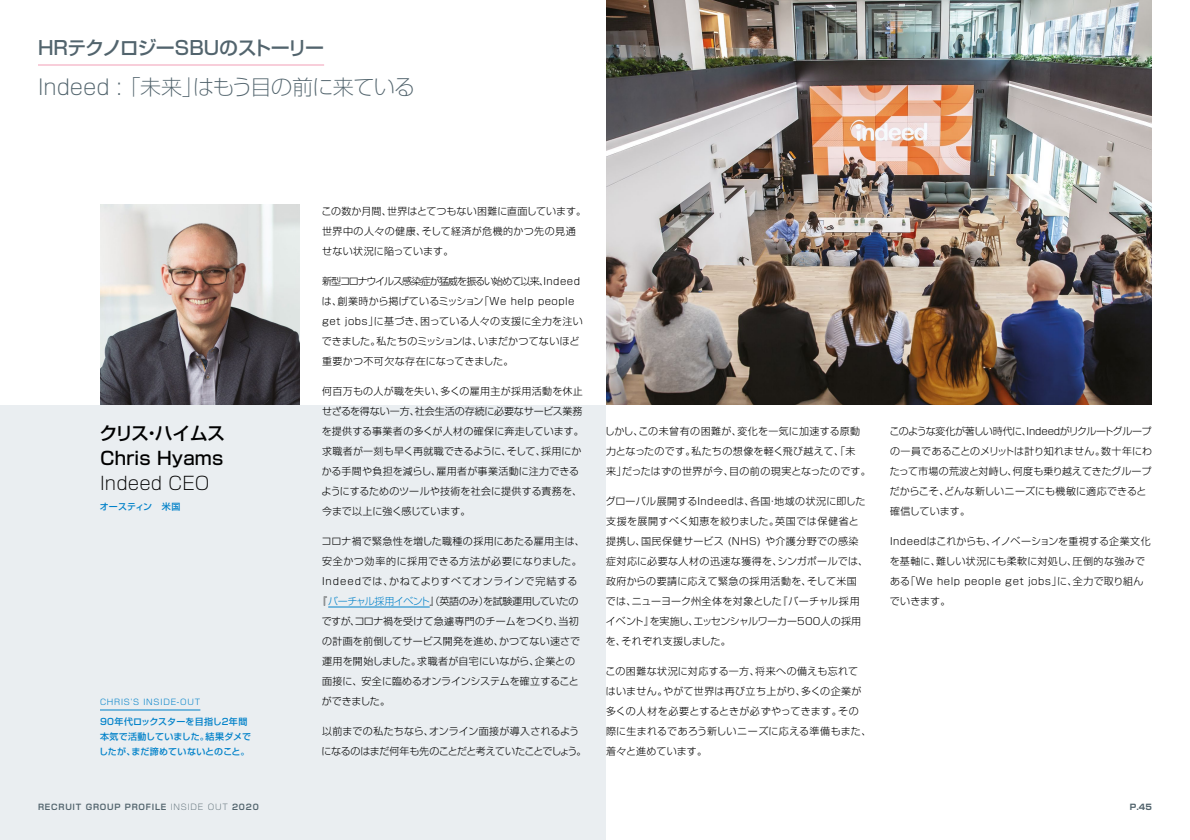
<style>
.page{position:relative;width:1190px;height:840px;background:#fff}
.page>*{position:absolute;margin:0;border:0;box-sizing:border-box;transform-origin:0 0}
.t1{font:300 expanded 21px "Shin Go Pr 6 N";letter-spacing:-.01em;color:#52646d}
.t2{font:500 19px "Shin Go Pr 6 N";letter-spacing:-.03em;color:#52646d}
.t3{font:500 18px/25px "Shin Go Pr 6 N";letter-spacing:.01em;color:#000}
.t4{font:300 expanded 18px "Shin Go Pr 6 N";letter-spacing:.01em;color:#000}
.t5{font:300 10px/20px "Shin Go Pr 6 N";letter-spacing:.015em;color:#000}
.t6{font:300 10px/20px "Shin Go Pr 6 N";letter-spacing:-.01em;color:#000}
.t7{font:300 10px/20px "Shin Go Pr 6 N";letter-spacing:.04em;color:#000}
.t8{font:300 10px "Shin Go Pr 6 N";letter-spacing:-.04em;color:#000}
.t9{font:300 10px "Shin Go Pr 6 N";letter-spacing:.065em;color:#000}
.t10{font:300 10px "Shin Go Pr 6 N";letter-spacing:-.015em;color:#000}
.t11{font:300 10px "Shin Go Pr 6 N";letter-spacing:.05em;color:#000}
.t12{font:500 9px/15px "Shin Go Pr 6 N";letter-spacing:.02em;color:#0081c9}
.t13{font:700 8px "Shin Go Pr 6 N De";letter-spacing:.1em;color:#52646d}
.t14{font:300 8px "Shin Go Pr 6 N";letter-spacing:.1em;color:#0081c9}
.t15{font:700 8px "Shin Go Pr 6 N";color:#52646d}
.s1{font-family:"Shin Go Pr 6 N";font-weight:300;font-stretch:expanded}
.s2{color:#0081c9}
</style>
<div class="page">
<div style="left:0;top:405px;width:606px;height:435px;background:#eaeef1"></div>
<hr style="left:38px;top:64px;width:286px;height:2px;background:#f39eb7">
<img style="left:100px;top:205px;width:200px;height:200px">
<hr style="left:328px;top:607px;width:102px;height:1px;background:#0081c9">
<img style="left:606px;top:0;width:546px;height:405px">
<hr style="left:100px;top:710px;width:100px;height:1px;background:#0081c9">
<h2 class="t2" style="left:38px;top:32px;width:288px">HRテクノロジーSBUのストーリー</h2>
<h1 class="t1" style="left:38px;top:70px;width:379px">Indeed : 「未来」はもう目の前に来ている</h1>
<h3 class="t3" style="left:99px;top:420px;width:127px">クリス・ハイムス<br>Chris Hyams</h3>
<h3 class="t4" style="left:100px;top:468px;width:111px">Indeed CEO</h3>
<p class="t12" style="left:100px;top:499px;width:82px">オースティン　米国</p>
<p class="t14" style="left:100px;top:695px;width:102px">CHRIS'S INSIDE-OUT</p>
<p class="t12" style="left:99px;top:714px;width:153px">90年代ロックスターを目指し2年間本気で活動していました。結果ダメでしたが、まだ諦めていないとのこと。</p>
<p class="t13" style="left:38px;top:800px;width:222px">RECRUIT GROUP PROFILE <span class="s1">INSIDE OUT</span> 2020</p>
<p class="t5" style="left:321px;top:200px;width:266px">この数か月間、世界はとてつもない困難に直面しています。世界中の人々の健康、そして経済が危機的かつ先の見通せない状況に陥っています。</p>
<p class="t5" style="left:322px;top:270px;width:263px">新型コロナウイルス感染症が猛威を振るい始めて以来、Indeedは、創業時から掲げているミッション「We help people get jobs」に基づき、困っている人々の支援に全力を注いできました。私たちのミッションは、いまだかつてないほど重要かつ不可欠な存在になってきました。</p>
<p class="t5" style="left:322px;top:380px;width:264px">何百万もの人が職を失い、多くの雇用主が採用活動を休止せざるを得ない一方、社会生活の存続に必要なサービス業務を提供する事業者の多くが人材の確保に奔走しています。求職者が一刻も早く再就職できるように、そして、採用にかかる手間や負担を減らし、雇用者が事業活動に注力できるようにするためのツールや技術を社会に提供する責務を、今まで以上に強く感じています。</p>
<p class="t5" style="left:322px;top:530px;width:265px">コロナ禍で緊急性を増した職種の採用にあたる雇用主は、</p>
<p class="t11" style="left:322px;top:553px;width:261px">安全かつ効率的に採用できる方法が必要になりました。</p>
<p class="t9" style="left:322px;top:573px;width:257px">Indeedでは、かねてよりすべてオンラインで完結する</p>
<p class="t8" style="left:317px;top:593px;width:263px">『<span class="s2">バーチャル採用イベント</span>』（英語のみ）を試験運用していたの</p>
<p class="t5" style="left:322px;top:610px;width:259px">ですが、コロナ禍を受けて急遽専門のチームをつくり、当初</p>
<p class="t5" style="left:322px;top:630px;width:260px">の計画を前倒してサービス開発を進め、かつてない速さで</p>
<p class="t5" style="left:322px;top:650px;width:255px">運用を開始しました。求職者が自宅にいながら、企業との</p>
<p class="t10" style="left:322px;top:673px;width:258px">面接に、安全に臨めるオンラインシステムを確立すること</p>
<p class="t5" style="left:322px;top:690px;width:70px">ができました。</p>
<p class="t6" style="left:322px;top:720px;width:266px">以前までの私たちなら、オンライン面接が導入されるようになるのはまだ何年も先のことだと考えていたことでしょう。</p>
<p class="t5" style="left:605px;top:420px;width:267px">しかし、この未曾有の困難が、変化を一気に加速する原動力となったのです。私たちの想像を軽く飛び越えて、「未<br>来」だったはずの世界が今、目の前の現実となったのです。</p>
<p class="t5" style="left:605px;top:490px;width:264px">グローバル展開するIndeedは、各国・地域の状況に即した支援を展開すべく知恵を絞りました。英国では保健省と提携し、国民保健サービス (NHS) や介護分野での感染症対応に必要な人材の迅速な獲得を、シンガポールでは、政府からの要請に応えて緊急の採用活動を、そして米国では、ニューヨーク州全体を対象とした『バーチャル採用イベント』を実施し、エッセンシャルワーカー500人の採用を、それぞれ支援しました。</p>
<p class="t5" style="left:605px;top:660px;width:268px">この困難な状況に対応する一方、将来への備えも忘れて<br>はいません。やがて世界は再び立ち上がり、多くの企業が多くの人材を必要とするときが必ずやってきます。その<br>際に生まれるであろう新しいニーズに応える準備もまた、着々と進めています。</p>
<p class="t6" style="left:889px;top:420px;width:264px">このような変化が著しい時代に、Indeedがリクルートグループの一員であることのメリットは計り知れません。数十年にわたって市場の荒波と対峙し、何度も乗り越えてきたグループだからこそ、どんな新しいニーズにも機敏に適応できると確信しています。</p>
<p class="t7" style="left:890px;top:530px;width:262px">Indeedはこれからも、イノベーションを重視する企業文化を基軸に、難しい状況にも柔軟に対処し、圧倒的な強みである「We help people get jobs」に、全力で取り組んでいきます。</p>
<p class="t15" style="left:1130px;top:801px;width:24px">P.45</p>
</div>
